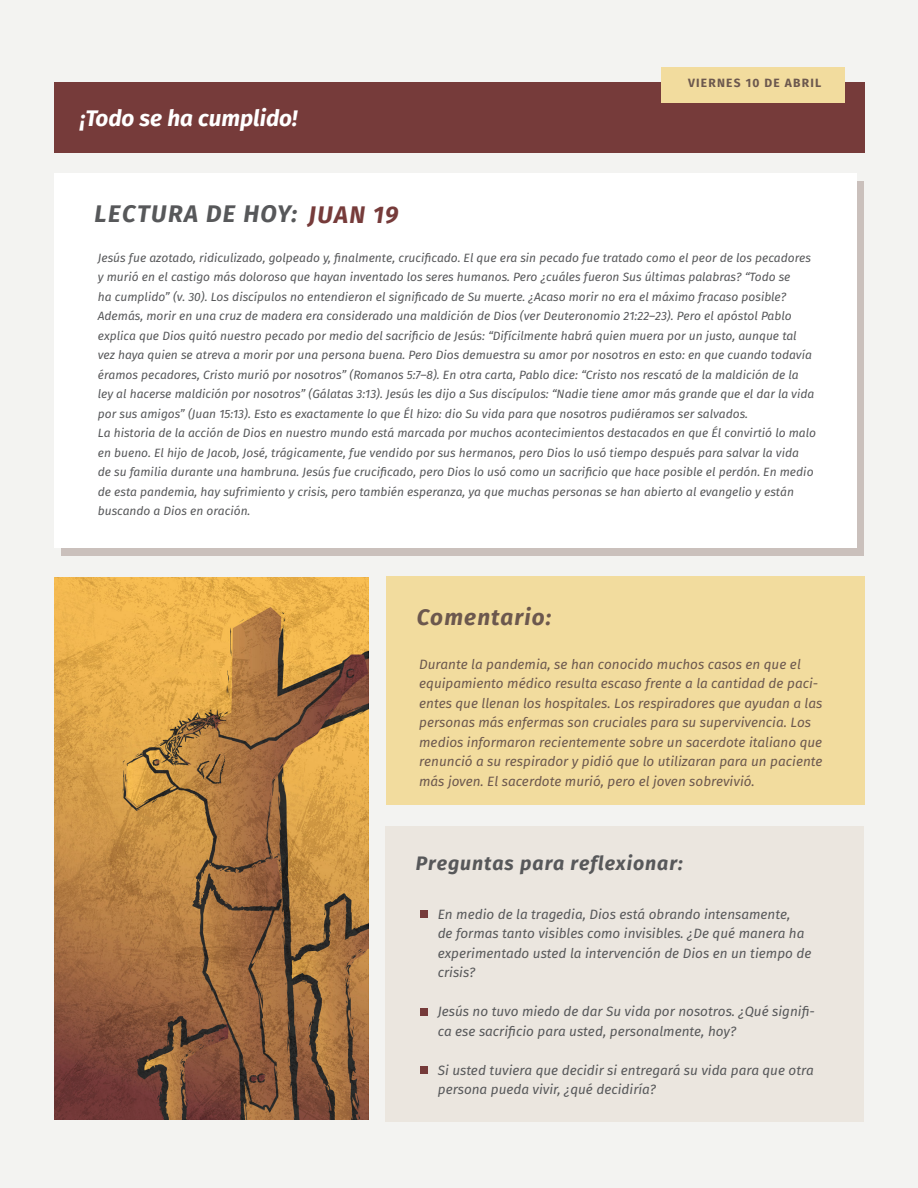
<style>
.page{position:relative;width:918px;height:1188px;background:#f3f3f1}
.page>*{position:absolute;margin:0;border:0;box-sizing:border-box;transform-origin:0 0}
.t1{font:italic 700 24px "Fira Sans";letter-spacing:.06em;color:#57585a}
.t2{font:italic 700 24px "Fira Sans";letter-spacing:.055em;color:#763b3a}
.t3{font:italic 700 22.5px "Fira Sans";color:#fff}
.t4{font:italic 700 22.5px "Fira Sans";letter-spacing:.05em;color:#6c584e}
.t5{font:italic 700 19.5px "Fira Sans";letter-spacing:.05em;color:#57585a}
.t6{font:italic 13.5px/19.5px "Fira Sans";color:#6c584e}
.t7{font:italic 13.5px/19.5px "Fira Sans";color:#57585a}
.t8{font:italic 12px/19.5px "Fira Sans";color:#57585a}
.t9{font:700 12px "Fira Sans";letter-spacing:.1em;color:#6c584e}
</style>
<div class="page">
<div style="left:61px;top:182px;width:803px;height:374px;background:#cac0bc"></div>
<div style="left:54px;top:174px;width:803px;height:374px;background:#fff"></div>
<div style="left:385px;top:826px;width:479px;height:296px;background:#ebe6df"></div>
<div style="left:386px;top:576px;width:479px;height:229px;background:#f2dc9e"></div>
<div style="left:55px;top:83px;width:810px;height:70px;background:#763b3a"></div>
<div style="left:662px;top:67px;width:183px;height:36px;background:#f2dc9e"></div>
<div style="left:420px;top:910px;width:8px;height:8px;background:#763b3a"></div>
<div style="left:420px;top:1008px;width:8px;height:7px;background:#763b3a"></div>
<div style="left:420px;top:1066px;width:8px;height:7px;background:#763b3a"></div>
<img style="left:55px;top:577px;width:313px;height:543px">
<p class="t3" style="left:80px;top:102px;width:219px">¡Todo se ha cumplido!</p>
<p class="t9" style="left:688px;top:75px;width:135px">VIERNES 10 DE ABRIL</p>
<h1 class="t1" style="left:95px;top:197px;width:204px">LECTURA DE HOY:</h1>
<p class="t2" style="left:309px;top:198px;width:91px">JUAN 19</p>
<p class="t8" style="left:98px;top:248px;width:718px">Jesús fue azotado, ridiculizado, golpeado y, finalmente, crucificado. El que era sin pecado fue tratado como el peor de los pecadores y murió en el castigo más doloroso que hayan inventado los seres humanos. Pero ¿cuáles fueron Sus últimas palabras? “Todo se<br>ha cumplido” (v. 30). Los discípulos no entendieron el significado de Su muerte. ¿Acaso morir no era el máximo fracaso posible?<br>Además, morir en una cruz de madera era considerado una maldición de Dios (ver Deuteronomio 21:22–23). Pero el apóstol Pablo explica que Dios quitó nuestro pecado por medio del sacrificio de Jesús: “Difícilmente habrá quien muera por un justo, aunque tal vez haya quien se atreva a morir por una persona buena. Pero Dios demuestra su amor por nosotros en esto: en que cuando todavía éramos pecadores, Cristo murió por nosotros” (Romanos 5:7–8). En otra carta, Pablo dice: “Cristo nos rescató de la maldición de la ley al hacerse maldición por nosotros” (Gálatas 3:13). Jesús les dijo a Sus discípulos: “Nadie tiene amor más grande que el dar la vida por sus amigos” (Juan 15:13). Esto es exactamente lo que Él hizo: dio Su vida para que nosotros pudiéramos ser salvados.</p>
<p class="t8" style="left:98px;top:423px;width:720px">La historia de la acción de Dios en nuestro mundo está marcada por muchos acontecimientos destacados en que Él convirtió lo malo en bueno. El hijo de Jacob, José, trágicamente, fue vendido por sus hermanos, pero Dios lo usó tiempo después para salvar la vida<br>de su familia durante una hambruna. Jesús fue crucificado, pero Dios lo usó como un sacrificio que hace posible el perdón. En medio de esta pandemia, hay sufrimiento y crisis, pero también esperanza, ya que muchas personas se han abierto al evangelio y están buscando a Dios en oración.</p>
<h2 class="t4" style="left:417px;top:601px;width:136px">Comentario:</h2>
<p class="t6" style="left:419px;top:654px;width:405px">Durante la pandemia, se han conocido muchos casos en que el equipamiento médico resulta escaso frente a la cantidad de paci&shy;entes que llenan los hospitales. Los respiradores que ayudan a las personas más enfermas son cruciales para su supervivencia. Los medios informaron recientemente sobre un sacerdote italiano que renunció a su respirador y pidió que lo utilizaran para un paciente más joven. El sacerdote murió, pero el joven sobrevivió.</p>
<h3 class="t5" style="left:416px;top:849px;width:268px">Preguntas para reflexionar:</h3>
<p class="t7" style="left:438px;top:904px;width:375px">En medio de la tragedia, Dios está obrando intensamente,<br>de formas tanto visibles como invisibles. ¿De qué manera ha experimentado usted la intervención de Dios en un tiempo de crisis?</p>
<p class="t7" style="left:438px;top:1002px;width:379px">Jesús no tuvo miedo de dar Su vida por nosotros. ¿Qué signifi&shy;ca ese sacrificio para usted, personalmente, hoy?</p>
<p class="t7" style="left:438px;top:1060px;width:378px">Si usted tuviera que decidir si entregará su vida para que otra persona pueda vivir, ¿qué decidiría?</p>
</div>
